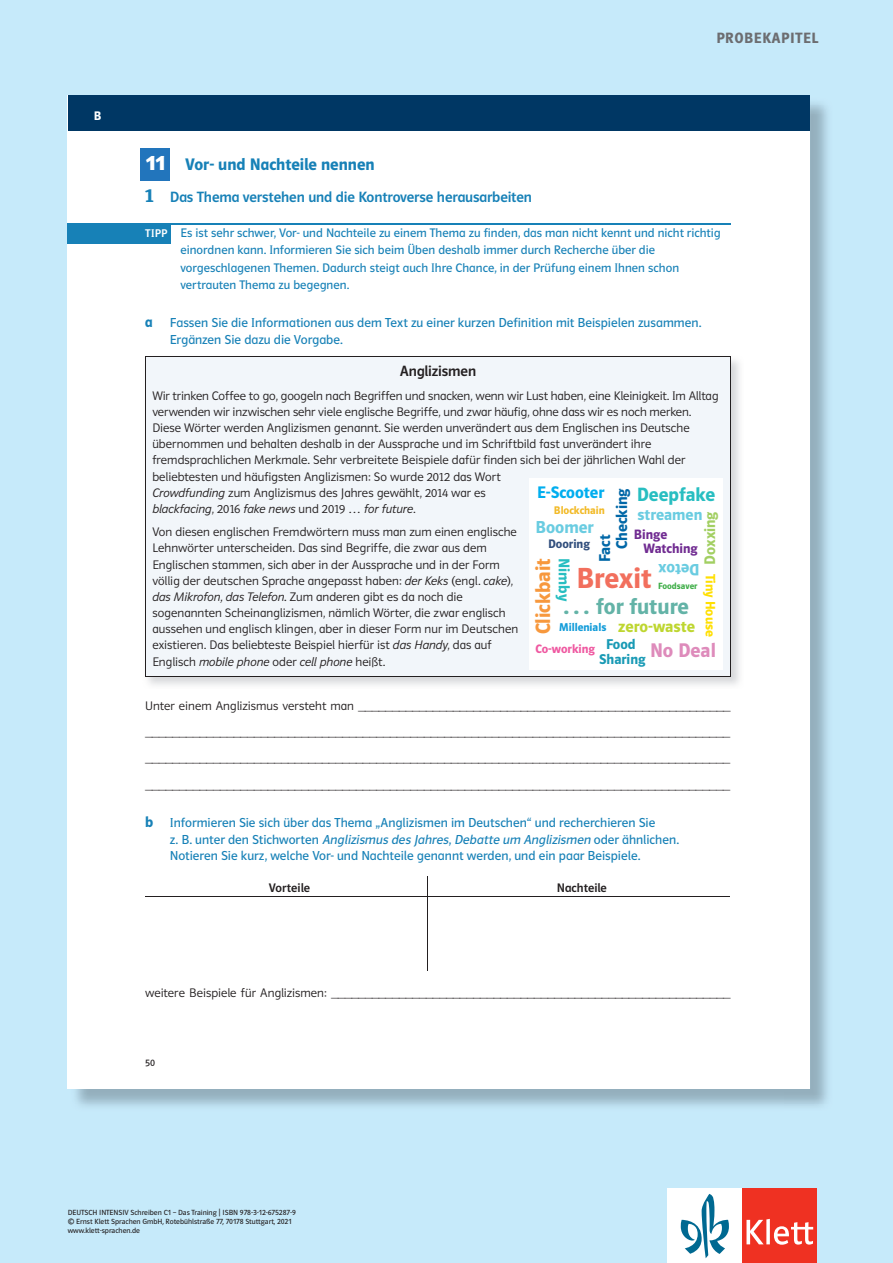
<style>
.page{position:relative;width:893px;height:1263px;background:#c6eafa}
.page>*{position:absolute;margin:0;border:0;box-sizing:border-box;transform-origin:0 0}
.t1{font:29.1px "Polo ST11 K Hfett";color:#f26f5d}
.t2{font:22.5px "Polo ST11 K Hfett";color:#63b3a7}
.t3{font:700 21.75px "Polo CEF";color:#fff}
.t4{font:21.15px "Polo Basis TB Hfett";color:#fff}
.t5{font:20.85px "Polo ST11 K Hfett";color:#f7983d}
.t6{font:19.8px "Polo ST11 K Hfett";color:#de8bbb}
.t7{font:19.35px "Polo ST11 K Hfett";color:#28bec1}
.t8{font:17.4px "Polo ST11 K Hfett";color:#6acce1}
.t9{font:16.8px "Polo Basis TB Hfett";letter-spacing:-.005em;color:#1781b7}
.t10{font:16.8px "Polo ST11 K Hfett";color:#00aeef}
.t11{font:16.5px "Polo ST11 K Hfett";color:#bed630}
.t12{font:16.5px "Polo ST11 K Hfett";color:#6acce1}
.t13{font:16.05px "Polo ST11 K Hfett";color:#6acce1}
.t14{font:15.9px/17px "Polo ST11 K Hfett";color:#0067a7}
.t15{font:15.6px "Polo ST11 K Hfett";color:#28bec1}
.t16{font:15.45px "Polo ST11 K Hfett";color:#a2cf62}
.t17{font:15px "Polo Basis TB Krftg";letter-spacing:-.01em;color:#1781b7}
.t18{font:600 15px "Polo CEF";letter-spacing:.04em;color:#6c6d70}
.t19{font:15px "Polo Basis TB Krftg";letter-spacing:-.005em;color:#231f20}
.t20{font:14.25px/14.5px "Polo ST11 K Hfett";color:#199ab5;text-align:center}
.t21{font:13.65px/14.2px "Polo ST11 K Hfett";color:#702b91}
.t22{font:13.65px "Polo ST11 K Hfett";color:#ffdf01}
.t23{font:13.05px/16.8px "Polo Basis TB Buch";color:#1781b7}
.t24{font:12.45px/16.2px "Polo Basis TB Leicht";letter-spacing:.005em;color:#231f20}
.t25{font:12.45px/17.4px "Polo Basis TB Buch";letter-spacing:.005em;color:#1781b7}
.t26{font:12.45px "Polo Basis TB Leicht Kursiv";color:#231f20}
.t27{font:12.45px "Polo Basis TB Krftg";color:#231f20}
.t28{font:12.45px "Polo ST11 K Hfett";color:#324f7d}
.t29{font:12.45px "Polo Basis TB Hfett";color:#fff}
.t30{font:12.3px "Polo ST11 K Hfett";color:#ef59a1}
.t31{font:11.4px "Polo ST11 K Hfett";color:#139cd9}
.t32{font:11.25px "Polo Basis TB Krftg";color:#fff}
.t33{font:11.1px "Polo ST11 K Hfett";color:#f2ba27}
.t34{font:9.9px "Polo Basis TB Buch";color:#231f20}
.t35{font:9px "Polo ST11 K Hfett";color:#40ae49}
.t36{font:7.5px/9px "Polo CEF";color:#231f20}
.s1{font-family:"Polo Basis TB Hfett";font-size:19.95px}
.s2{font-family:"Polo Basis TB Hfett";font-size:15px}
.s3{font-family:"Polo Basis TB Leicht Kursiv"}
.s4{font-family:"Polo Basis TB Leicht"}
.s5{font-style:italic}
</style>
<div class="page">
<div style="left:668px;top:1188px;width:74px;height:75px;background:#fff"></div>
<div style="left:742px;top:1188px;width:74px;height:75px;background:#ef3122"></div>
<svg style="left:746px;top:1219px;width:67px;height:26px"></svg>
<svg style="left:681px;top:1194px;width:48px;height:64px"></svg>
<div style="left:68px;top:95px;width:742px;height:994px;background:#fff"></div>
<hr style="left:808px;top:95px;width:2px;height:36px;background:#003764">
<div style="left:68px;top:95px;width:740px;height:36px;background:#003764"></div>
<div style="left:145px;top:356px;width:586px;height:320px;background:#f2f6fa"></div>
<hr style="left:145px;top:356px;width:586px;height:1px;background:#231f20">
<hr style="left:145px;top:356px;width:1px;height:320px;background:#231f20">
<hr style="left:731px;top:356px;width:1px;height:320px;background:#231f20">
<hr style="left:145px;top:676px;width:586px;height:1px;background:#231f20">
<svg style="left:427px;top:876px;width:1px;height:20px"></svg>
<hr style="left:145px;top:896px;width:282px;height:1px;background:#231f20">
<hr style="left:427px;top:896px;width:303px;height:1px;background:#231f20">
<hr style="left:427px;top:897px;width:1px;height:73px;background:#231f20">
<hr style="left:68px;top:223px;width:663px;height:2px;background:#1781b7">
<div style="left:68px;top:223px;width:103px;height:20px;background:#1781b7"></div>
<div style="left:530px;top:478px;width:193px;height:191px;background:#fff"></div>
<div style="left:140px;top:148px;width:30px;height:33px;background:#2275bc"></div>
<p class="t29" style="left:94px;top:109px;width:9px">B</p>
<p class="t18" style="left:716px;top:29px;width:104px">PROBEKAPITEL</p>
<h3 class="t4" style="left:145px;top:151px;width:19px">11</h3>
<h3 class="t3" style="left:146px;top:149px;width:20px">11</h3>
<h3 class="t9" style="left:185px;top:155px;width:191px">Vor- und Nachteile nennen</h3>
<p class="t17" style="left:145px;top:189px;width:388px"><span class="s1">1</span> Das Thema verstehen und die Kontroverse herausarbeiten</p>
<p class="t25" style="left:180px;top:224px;width:542px">Es ist sehr schwer, Vor- und Nachteile zu einem Thema zu finden, das man nicht kennt und nicht richtig einordnen kann. Informieren Sie sich beim Üben deshalb immer durch Recherche über die vorgeschlagenen Themen. Dadurch steigt auch Ihre Chance, in der Prüfung einem Ihnen schon vertrauten Thema zu begegnen.</p>
<p class="t23" style="left:170px;top:314px;width:533px;text-indent:-25px"><span class="s2">a</span> Fassen Sie die Informationen aus dem Text zu einer kurzen Definition mit Beispielen zusammen.<br>Ergänzen Sie dazu die Vorgabe.</p>
<p class="t19" style="left:400px;top:363px;width:78px">Anglizismen</p>
<p class="t24" style="left:152px;top:387px;width:568px">Wir trinken Coffee to go, googeln nach Begriffen und snacken, wenn wir Lust haben, eine Kleinigkeit. Im Alltag verwenden wir inzwischen sehr viele englische Begriffe, und zwar häufig, ohne dass wir es noch merken.<br>Diese Wörter werden Anglizismen genannt. Sie werden unverändert aus dem Englischen ins Deutsche übernommen und behalten deshalb in der Aussprache und im Schriftbild fast unverändert ihre fremdsprachlichen Merkmale. Sehr verbreitete Beispiele dafür finden sich bei der jährlichen Wahl der beliebtesten und häufigsten Anglizismen: So wurde 2012 das Wort<br><span class="s3">Crowdfunding</span> zum Anglizismus des Jahres gewählt, 2014 war es</p>
<p class="t26" style="left:152px;top:502px;width:265px">blackfacing<span class="s4">, 2016</span> fake news <span class="s4">und 2019</span> … for future<span class="s4">.</span></p>
<p class="t24" style="left:152px;top:524px;width:367px">Von diesen englischen Fremdwörtern muss man zum einen englische Lehnwörter unterscheiden. Das sind Begriffe, die zwar aus dem Englischen stammen, sich aber in der Aussprache und in der Form völlig der deutschen Sprache angepasst haben: <span class="s3">der Keks</span> (engl. <span class="s3">cake</span>), <span class="s3">das Mikrofon, das Telefon .</span> Zum anderen gibt es da noch die sogenannten Scheinanglizismen, nämlich Wörter, die zwar englisch aussehen und englisch klingen, aber in dieser Form nur im Deutschen existieren. Das beliebteste Beispiel hierfür ist <span class="s3">das Handy</span>, das auf</p>
<p class="t26" style="left:152px;top:655px;width:234px"><span class="s4">Englisch</span> mobile phone <span class="s4">oder</span> cell phone <span class="s4">heißt.</span></p>
<p class="t24" style="left:145px;top:693px;width:587px;line-height:26.2px;text-align:justify">Unter einem Anglizismus versteht man _______________________________________________________ ______________________________________________________________________________________ ______________________________________________________________________________________ ______________________________________________________________________________________</p>
<p class="t23" style="left:170px;top:814px;width:511px;text-indent:-25px"><span class="s2">b</span> Informieren Sie sich über das Thema „Anglizismen im Deutschen“ und recherchieren Sie<br>z . B . u n te r d e n St i c h wo rte n <span class="s5">Anglizismus des Jahres</span>, <span class="s5">Debatte um Anglizismen</span> o d e r ä h n l i c h e n .<br>Notieren Sie kurz, welche Vor- und Nachteile genannt werden, und ein paar Beispiele.</p>
<p class="t27" style="left:269px;top:881px;width:43px">Vorteile</p>
<p class="t27" style="left:557px;top:881px;width:52px">Nachteile</p>
<p class="t32" style="left:145px;top:227px;width:24px">TIPP</p>
<h3 class="t10" style="left:537px;top:483px;width:69px">E-Scooter</h3>
<h3 class="t7" style="left:637px;top:484px;width:80px">Deepfake</h3>
<p class="t14" style="left:596px;top:549px;width:62px;text-indent:-14px;rotate:-90deg">Fact<br>Checking</p>
<p class="t33" style="left:554px;top:504px;width:52px">Blockchain</p>
<p class="t13" style="left:637px;top:506px;width:66px">streamen</p>
<p class="t16" style="left:701px;top:565px;width:55px;rotate:-90deg">Doxxing</p>
<h3 class="t8" style="left:536px;top:517px;width:60px">Boomer</h3>
<p class="t21" style="left:643px;top:527px;width:56px;text-indent:-10px">Binge<br>Watching</p>
<p class="t28" style="left:548px;top:537px;width:43px">Dooring</p>
<h3 class="t5" style="left:531px;top:634px;width:77px;rotate:-90deg">Clickbait</h3>
<p class="t15" style="left:573px;top:558px;width:45px;rotate:90deg">Nimby</p>
<h3 class="t12" style="left:700px;top:579px;width:43px;rotate:-180deg">Detox</h3>
<h1 class="t1" style="left:576px;top:561px;width:77px">Brexit</h1>
<p class="t22" style="left:718px;top:573px;width:65px;rotate:90deg">Tiny House</p>
<h3 class="t6" style="left:650px;top:640px;width:67px">No Deal</h3>
<p class="t35" style="left:658px;top:581px;width:41px">Foodsaver</p>
<h2 class="t2" style="left:561px;top:593px;width:130px">… for future</h2>
<h3 class="t11" style="left:618px;top:617px;width:78px">zero-waste</h3>
<p class="t31" style="left:559px;top:621px;width:49px">Millenials</p>
<p class="t20" style="left:599px;top:637px;width:48px">Food<br>Sharing</p>
<p class="t30" style="left:536px;top:641px;width:61px">Co-working</p>
<p class="t24" style="left:145px;top:984px;width:587px">weitere Beispiele für Anglizismen: ___________________________________________________________</p>
<p class="t34" style="left:145px;top:1057px;width:11px">50</p>
<p class="t36" style="left:68px;top:1208px;width:230px">DEUTSCH INTENSIV Schreiben C1 – Das Training ⏐ ISBN 978-3-12-675287-9 © Ernst Klett Sprachen GmbH, Rotebühlstraße 77, 70178 Stuttgart, 2021 www.klett-sprachen.de</p>
</div>
